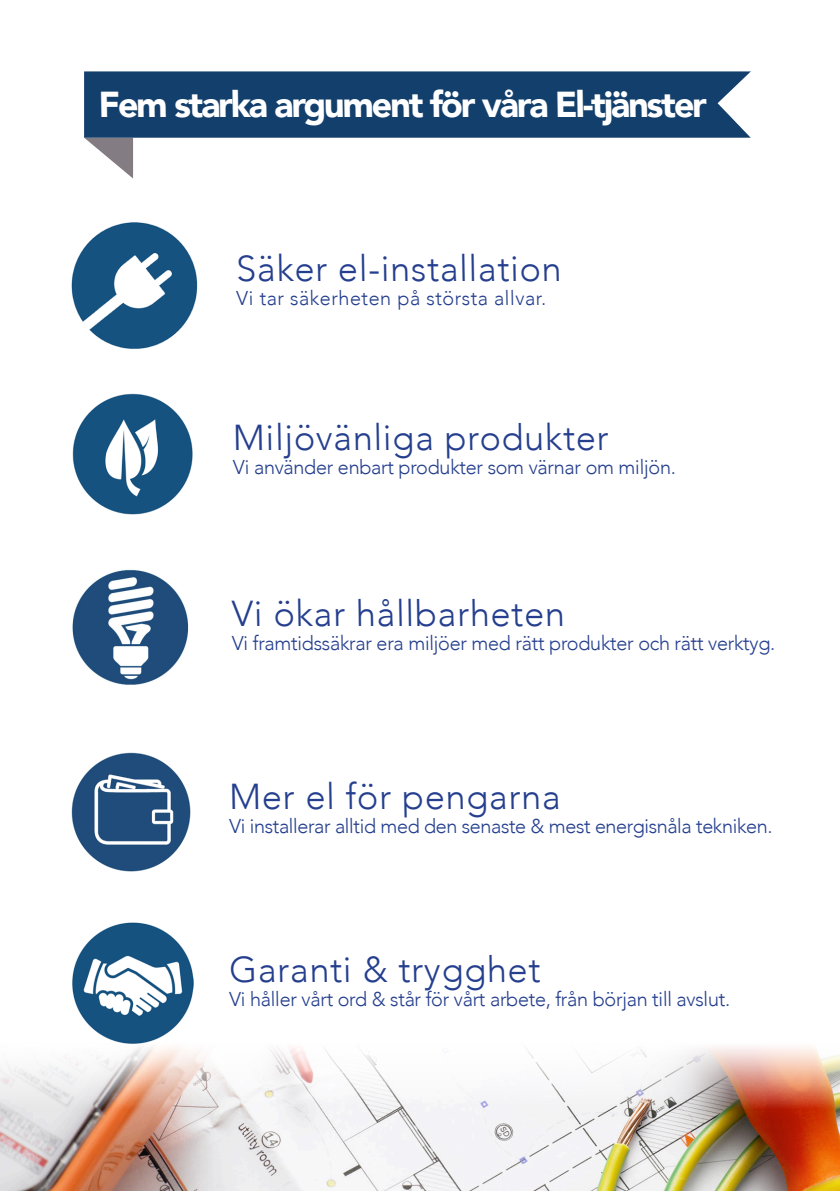
<style>
.page{position:relative;width:840px;height:1191px;background:#fff}
.page>*{position:absolute;margin:0;border:0;box-sizing:border-box;transform-origin:0 0}
.t1{font:300 36px "Avenir";letter-spacing:.02em;color:#253f8e}
.t2{font:900 36px "Avenir";letter-spacing:-.06em;color:#fff}
.t3{font:300 20px "Avenir";letter-spacing:-.02em;color:#253f8e}
</style>
<div class="page">
<svg style="left:84px;top:138px;width:49px;height:41px"></svg>
<div style="left:84px;top:71px;width:678px;height:67px;background:#133f6c;border:2px solid #133f6c"></div>
<svg style="left:715px;top:71px;width:47px;height:67px"></svg>
<img style="left:72px;top:570px;width:117px;height:115px">
<img style="left:71px;top:752px;width:120px;height:120px">
<img style="left:72px;top:922px;width:121px;height:104px">
<img style="left:72px;top:393px;width:121px;height:122px">
<img style="left:71px;top:222px;width:127px;height:127px">
<img style="left:0;top:1026px;width:839px;height:165px">
<p class="t2" style="left:99px;top:74px;width:610px">Fem starka argument för våra El-tjänster</p>
<p class="t1" style="left:236px;top:247px;width:327px">Säker el-installation</p>
<p class="t3" style="left:236px;top:286px;width:311px">Vi tar säkerheten på största allvar.</p>
<p class="t1" style="left:233px;top:416px;width:377px">Miljövänliga produkter</p>
<p class="t3" style="left:233px;top:455px;width:444px">Vi använder enbart produkter som värnar om miljön.</p>
<p class="t1" style="left:232px;top:592px;width:335px">Vi ökar hållbarheten</p>
<p class="t3" style="left:232px;top:631px;width:545px">Vi framtidssäkrar era miljöer med rätt produkter och rätt verktyg.</p>
<p class="t1" style="left:229px;top:775px;width:333px">Mer el för pengarna</p>
<p class="t3" style="left:229px;top:814px;width:545px">Vi installerar alltid med den senaste &amp; mest energisnåla tekniken.</p>
<p class="t1" style="left:229px;top:948px;width:313px">Garanti &amp; trygghet</p>
<p class="t3" style="left:229px;top:987px;width:502px">Vi håller vårt ord &amp; står för vårt arbete, från början till avslut.</p>
</div>
